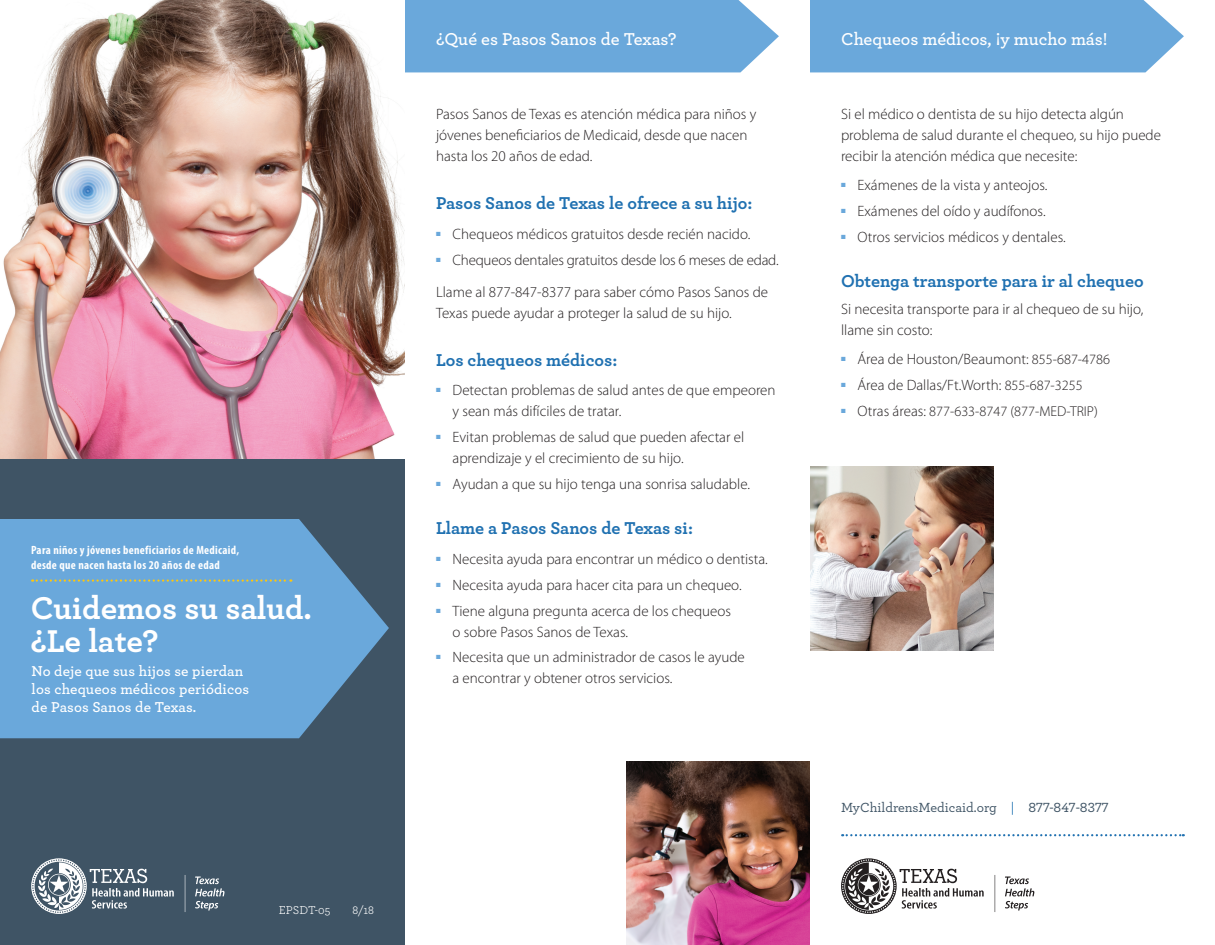
<style>
.page{position:relative;width:1215px;height:945px;background:#fff}
.page>*{position:absolute;margin:0;border:0;box-sizing:border-box;transform-origin:0 0}
.t1{font:700 33px/33px "Archer";letter-spacing:-.005em;color:#fff}
.t2{font:700 18px "Archer";color:#2071b1}
.t3{font:600 18px "Archer";color:#fff}
.t4{font:300 15px/21px "Myriad Pro";color:#231f20}
.t5{font:600 15px/18px "Archer";letter-spacing:.01em;color:#fff}
.t6{font:300 14.25px "Myriad Pro";color:#231f20}
.t7{font:500 13.8px "Archer";color:#3f5465}
.t8{font:700 condensed 12px/15px "Myriad Pro";letter-spacing:.025em;color:#fff}
.t9{font:12px "Archer";color:#fff}
.s1{font-size:14.25px}
.s2{font-size:15px}
.s3{color:#2071b1}
</style>
<div class="page">
<div style="left:0;top:459px;width:405px;height:486px;background:#3f5465"></div>
<svg style="left:0;top:519px;width:389px;height:219px;fill:#6aa8db"></svg>
<svg style="left:841px;top:858px;width:193px;height:56px"></svg>
<svg style="left:842px;top:834px;width:342px;height:2px"></svg>
<svg style="left:31px;top:858px;width:194px;height:56px"></svg>
<img style="left:0;top:0;width:405px;height:459px">
<div style="left:405px;top:0;width:374px;height:72px;background:#6aa8db"></div>
<div style="left:810px;top:0;width:374px;height:72px;background:#6aa8db"></div>
<img style="left:810px;top:467px;width:184px;height:183px">
<img style="left:626px;top:761px;width:184px;height:184px">
<svg style="left:32px;top:579px;width:259px;height:3px"></svg>
<p class="t8" style="left:31px;top:542px;width:210px">Para niños y jóvenes beneficiarios de Medicaid, desde que nacen hasta los 20 años de edad</p>
<h1 class="t1" style="left:31px;top:589px;width:283px">Cuidemos su salud. ¿Le late?</h1>
<p class="t5" style="left:31px;top:662px;width:219px">No deje que sus hijos se pierdan los chequeos médicos periódicos de Pasos Sanos de Texas.</p>
<p class="t9" style="left:279px;top:902px;width:53px">EPSDT-05</p>
<p class="t9" style="left:353px;top:902px;width:23px">8/18</p>
<p class="t3" style="left:436px;top:26px;width:242px">¿Qué es Pasos Sanos de Texas?</p>
<p class="t3" style="left:841px;top:26px;width:268px">Chequeos médicos, ¡y mucho más!</p>
<p class="t4" style="left:436px;top:104px;width:322px">Pasos Sanos de Texas es atención médica para niños y jóvenes beneficiarios de Medicaid, desde que nacen hasta los 20 años de edad.</p>
<p class="t2" style="left:436px;top:189px;width:318px">Pasos Sanos de Texas le ofrece a su hijo:</p>
<p class="t4" style="left:436px;top:223px;width:316px"><sup>■</sup> Chequeos médicos gratuitos desde recién nacido.</p>
<p class="t4" style="left:436px;top:244px;width:344px;line-height:31.8px"><sup>■</sup> Chequeos dentales gratuitos desde los 6 meses de edad.<br>Llame al 877-847-8377 para saber cómo Pasos Sanos de</p>
<p class="t4" style="left:436px;top:302px;width:297px">Texas puede ayudar a proteger la salud de su hijo.</p>
<p class="t2" style="left:436px;top:345px;width:183px">Los chequeos médicos:</p>
<p class="t4" style="left:453px;top:380px;width:325px;text-indent:-16px"><sup>■</sup> Detectan problemas de salud antes de que empeoren y sean más difíciles de tratar.</p>
<p class="t4" style="left:453px;top:426px;width:293px;text-indent:-16px"><sup>■</sup> Evitan problemas de salud que pueden afectar el aprendizaje y el crecimiento de su hijo.</p>
<p class="t4" style="left:436px;top:473px;width:316px"><sup>■</sup> Ayudan a que su hijo tenga una sonrisa saludable.</p>
<p class="t2" style="left:436px;top:514px;width:258px">Llame a Pasos Sanos de Texas si:</p>
<p class="t4" style="left:436px;top:548px;width:333px"><sup>■</sup> Necesita ayuda para encontrar un médico o dentista.</p>
<p class="t4" style="left:436px;top:574px;width:307px"><sup>■</sup> Necesita ayuda para hacer cita para un chequeo.</p>
<p class="t4" style="left:453px;top:600px;width:280px;text-indent:-16px"><sup>■</sup> Tiene alguna pregunta acerca de los chequeos o sobre Pasos Sanos de Texas.</p>
<p class="t4" style="left:453px;top:647px;width:294px;text-indent:-16px"><sup>■</sup> Necesita que un administrador de casos le ayude a encontrar y obtener otros servicios.</p>
<p class="t4" style="left:841px;top:104px;width:322px">Si el médico o dentista de su hijo detecta algún problema de salud durante el chequeo, su hijo puede recibir la atención médica que necesite:</p>
<p class="t4" style="left:841px;top:174px;width:208px"><sup>■</sup> Exámenes de la vista y anteojos.</p>
<p class="t4" style="left:841px;top:200px;width:206px"><sup>■</sup> Exámenes del oído y audífonos.</p>
<p class="t4" style="left:841px;top:226px;width:226px"><sup>■</sup> Otros servicios médicos y dentales.</p>
<p class="t2" style="left:841px;top:267px;width:304px">Obtenga transporte para ir al chequeo</p>
<p class="t4" style="left:841px;top:299px;width:304px">Si necesita transporte para ir al chequeo de su hijo, llame sin costo:</p>
<p class="t4" style="left:841px;top:348px;width:270px"><sup>■</sup> Área de Houston/Beaumont: <span class="s1">855-687-4786</span></p>
<p class="t4" style="left:841px;top:374px;width:243px"><sup>■</sup> Área de Dallas/Ft.Worth: <span class="s1">855-687-3255</span></p>
<p class="t6" style="left:841px;top:402px;width:258px"><sup>■</sup> <span class="s2">Otras áreas:</span> 877-633-8747 (877-MED-TRIP)</p>
<p class="t7" style="left:841px;top:798px;width:269px">MyChildrensMedicaid.org <span class="s3">|</span> 877-847-8377</p>
</div>
